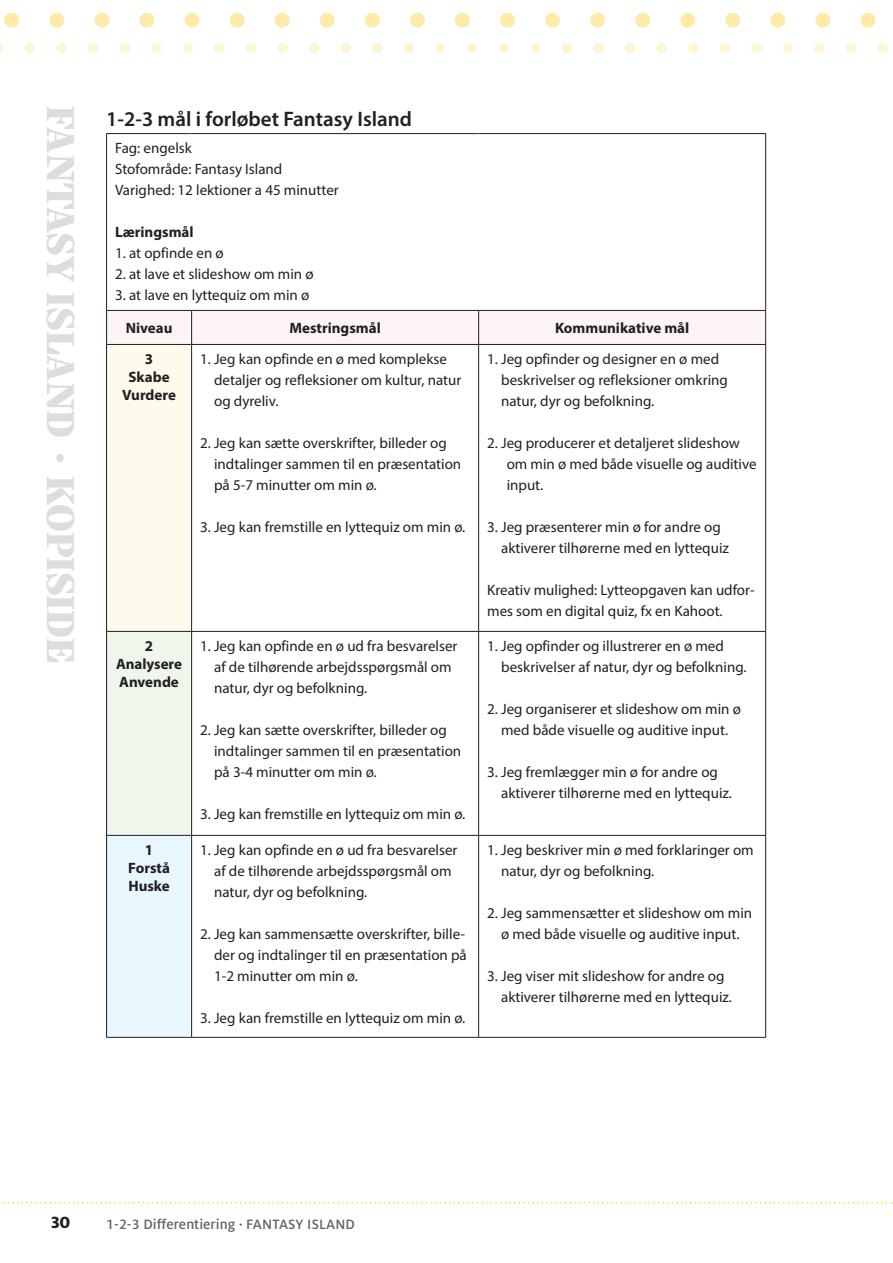
<style>
.page{position:relative;width:893px;height:1263px;background:#fff}
.page>*{position:absolute;margin:0;border:0;box-sizing:border-box;transform-origin:0 0}
.t1{font:900 42.45px "Silva Text";color:#dcdddf}
.Heading_1{font:600 21px "Myriad Pro";color:#231f20}
.t2{font:800 18px "Milo OT";color:#231f20}
.Skema_brød{font:15px/21px "Myriad Pro";color:#231f20}
.Skema_overskrift_2{font:700 15px/18px "Myriad Pro";color:#231f20;text-align:center}
.t3{font:500 15px "Milo OT";color:#636366}
.Skema_brød-2{font:700 15px "Myriad Pro";color:#231f20}
</style>
<div class="page">
<svg style="left:3px;top:1202px;width:890px;height:1px"></svg>
<svg style="left:0;top:43px;width:888px;height:10px"></svg>
<svg style="left:12px;top:13px;width:864px;height:15px"></svg>
<div style="left:107px;top:311px;width:658px;height:33px;background:#fdf4f8"></div>
<div style="left:107px;top:344px;width:85px;height:287px;background:#fefbed"></div>
<div style="left:107px;top:631px;width:85px;height:204px;background:#eff6ec"></div>
<div style="left:107px;top:835px;width:85px;height:202px;background:#e8f6fd"></div>
<hr style="left:106px;top:133px;width:86px;height:1px;background:#231f20">
<hr style="left:106px;top:134px;width:1px;height:176px;background:#231f20">
<hr style="left:192px;top:133px;width:287px;height:1px;background:#231f20">
<hr style="left:479px;top:133px;width:287px;height:1px;background:#231f20">
<hr style="left:765px;top:134px;width:1px;height:176px;background:#231f20">
<hr style="left:106px;top:310px;width:86px;height:1px;background:#231f20">
<hr style="left:106px;top:311px;width:1px;height:33px;background:#231f20">
<hr style="left:192px;top:310px;width:287px;height:1px;background:#231f20">
<hr style="left:191px;top:311px;width:1px;height:33px;background:#231f20">
<hr style="left:479px;top:310px;width:287px;height:1px;background:#231f20">
<hr style="left:478px;top:311px;width:1px;height:33px;background:#231f20">
<hr style="left:765px;top:311px;width:1px;height:33px;background:#231f20">
<hr style="left:106px;top:344px;width:86px;height:1px;background:#231f20">
<hr style="left:106px;top:345px;width:1px;height:286px;background:#231f20">
<hr style="left:192px;top:344px;width:287px;height:1px;background:#231f20">
<hr style="left:191px;top:345px;width:1px;height:286px;background:#231f20">
<hr style="left:479px;top:344px;width:287px;height:1px;background:#231f20">
<hr style="left:478px;top:345px;width:1px;height:286px;background:#231f20">
<hr style="left:765px;top:345px;width:1px;height:286px;background:#231f20">
<hr style="left:106px;top:631px;width:86px;height:1px;background:#231f20">
<hr style="left:106px;top:632px;width:1px;height:203px;background:#231f20">
<hr style="left:192px;top:631px;width:287px;height:1px;background:#231f20">
<hr style="left:191px;top:632px;width:1px;height:203px;background:#231f20">
<hr style="left:479px;top:631px;width:287px;height:1px;background:#231f20">
<hr style="left:478px;top:632px;width:1px;height:203px;background:#231f20">
<hr style="left:765px;top:632px;width:1px;height:203px;background:#231f20">
<hr style="left:106px;top:835px;width:86px;height:1px;background:#231f20">
<hr style="left:106px;top:836px;width:1px;height:201px;background:#231f20">
<hr style="left:192px;top:835px;width:287px;height:1px;background:#231f20">
<hr style="left:191px;top:836px;width:1px;height:201px;background:#231f20">
<hr style="left:479px;top:835px;width:287px;height:1px;background:#231f20">
<hr style="left:478px;top:836px;width:1px;height:201px;background:#231f20">
<hr style="left:765px;top:836px;width:1px;height:201px;background:#231f20">
<hr style="left:106px;top:1037px;width:86px;height:1px;background:#231f20">
<hr style="left:192px;top:1037px;width:287px;height:1px;background:#231f20">
<hr style="left:479px;top:1037px;width:287px;height:1px;background:#231f20">
<p class="t1" style="left:90px;top:106px;width:559px;rotate:90deg">FANTASY ISLAND KOPISIDE</p>
<p class="Heading_1" style="left:106px;top:105px;width:307px">1-2-3 mål i forløbet Fantasy Island</p>
<p class="Skema_brød" style="left:115px;top:138px;width:78px">Fag: engelsk</p>
<p class="Skema_brød" style="left:115px;top:159px;width:169px">Stofområde: Fantasy Island</p>
<p class="Skema_brød" style="left:115px;top:180px;width:225px">Varighed: 12 lektioner a 45 minutter</p>
<p class="Skema_brød-2" style="left:115px;top:223px;width:80px">Læringsmål</p>
<p class="Skema_brød" style="left:115px;top:243px;width:110px">1. at opfinde en ø</p>
<p class="Skema_brød" style="left:115px;top:264px;width:200px">2. at lave et slideshow om min ø</p>
<p class="Skema_brød" style="left:115px;top:285px;width:196px">3. at lave en lyttequiz om min ø</p>
<p class="Skema_overskrift_2" style="left:126px;top:318px;width:48px">Niveau</p>
<p class="Skema_overskrift_2" style="left:289px;top:318px;width:93px">Mestringsmål</p>
<p class="Skema_overskrift_2" style="left:555px;top:318px;width:136px">Kommunikative mål</p>
<p class="Skema_overskrift_2" style="left:122px;top:350px;width:55px">3<br>Skabe<br>Vurdere</p>
<p class="Skema_brød" style="left:214px;top:348px;width:249px;text-indent:-14px">1. Jeg kan opfinde en ø med komplekse detaljer og refleksioner om kultur, natur og dyreliv.</p>
<p class="Skema_brød" style="left:214px;top:432px;width:249px;text-indent:-14px">2. Jeg kan sætte overskrifter, billeder og indtalinger sammen til en præsentation på 5-7 minutter om min ø.</p>
<p class="Skema_brød" style="left:200px;top:516px;width:267px">3. Jeg kan fremstille en lyttequiz om min ø.</p>
<p class="Skema_brød" style="left:501px;top:348px;width:228px;text-indent:-14px">1. Jeg opfinder og designer en ø med beskrivelser og refleksioner omkring natur, dyr og befolkning.</p>
<p class="Skema_brød" style="left:507px;top:432px;width:251px;text-indent:-20px">2. Jeg producerer et detaljeret slideshow om min ø med både visuelle og auditive input.</p>
<p class="Skema_brød" style="left:501px;top:516px;width:229px;text-indent:-14px">3. Jeg præsenterer min ø for andre og aktiverer tilhørerne med en lyttequiz</p>
<p class="Skema_brød" style="left:487px;top:579px;width:269px">Kreativ mulighed: Lytteopgaven kan udfor&shy;mes som en digital quiz, fx en Kahoot.</p>
<p class="Skema_overskrift_2" style="left:116px;top:637px;width:68px">2<br>Analysere<br>Anvende</p>
<p class="Skema_brød" style="left:214px;top:635px;width:245px;text-indent:-14px">1. Jeg kan opfinde en ø ud fra besvarelser af de tilhørende arbejdsspørgsmål om natur, dyr og befolkning.</p>
<p class="Skema_brød" style="left:214px;top:719px;width:249px;text-indent:-14px">2. Jeg kan sætte overskrifter, billeder og indtalinger sammen til en præsentation på 3-4 minutter om min ø.</p>
<p class="Skema_brød" style="left:200px;top:803px;width:267px">3. Jeg kan fremstille en lyttequiz om min ø.</p>
<p class="Skema_overskrift_2" style="left:128px;top:840px;width:43px">1<br>Forstå<br>Huske</p>
<p class="Skema_brød" style="left:214px;top:839px;width:245px;text-indent:-14px">1. Jeg kan opfinde en ø ud fra besvarelser af de tilhørende arbejdsspørgsmål om natur, dyr og befolkning.</p>
<p class="Skema_brød" style="left:214px;top:923px;width:254px;text-align:justify;text-indent:-14px">2. Jeg kan sammensætte overskrifter, bille&shy;der og indtalinger til en præsentation på 1-2 minutter om min ø.</p>
<p class="Skema_brød" style="left:200px;top:1007px;width:267px">3. Jeg kan fremstille en lyttequiz om min ø.</p>
<p class="Skema_brød" style="left:501px;top:635px;width:247px;text-indent:-14px">1. Jeg opfinder og illustrerer en ø med beskrivelser af natur, dyr og befolkning.</p>
<p class="Skema_brød" style="left:487px;top:698px;width:255px;text-align:center">2. Jeg organiserer et slideshow om min ø med både visuelle og auditive input.</p>
<p class="Skema_brød" style="left:501px;top:761px;width:232px;text-indent:-14px">3. Jeg fremlægger min ø for andre og aktiverer tilhørerne med en lyttequiz.</p>
<p class="Skema_brød" style="left:501px;top:839px;width:254px;text-indent:-14px">1. Jeg beskriver min ø med forklaringer om natur, dyr og befolkning.</p>
<p class="Skema_brød" style="left:487px;top:902px;width:267px;text-align:center">2. Jeg sammensætter et slideshow om min ø med både visuelle og auditive input.</p>
<p class="Skema_brød" style="left:501px;top:965px;width:232px;text-indent:-14px">3. Jeg viser mit slideshow for andre og aktiverer tilhørerne med en lyttequiz.</p>
<p class="t2" style="left:51px;top:1212px;width:21px">30</p>
<p class="t3" style="left:106px;top:1216px;width:250px">1-2-3 Differentiering · FANTASY ISLAND</p>
</div>
